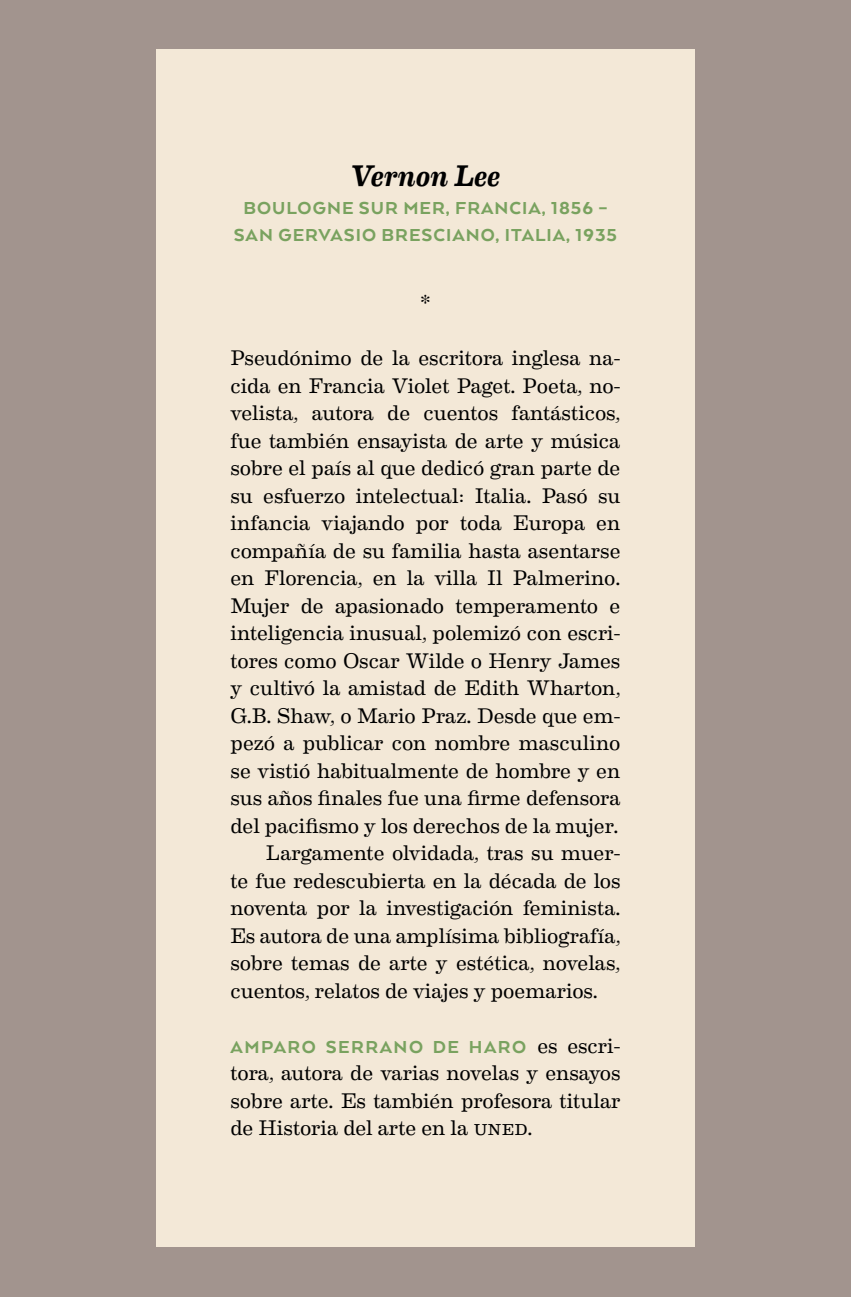
<style>
.page{position:relative;width:851px;height:1297px;background:#fff}
.page>*{position:absolute;margin:0;border:0;box-sizing:border-box;transform-origin:0 0}
.t1{font:italic 500 30px "Eames Century Modern";letter-spacing:-.005em;color:#000}
.t2{font:21.25px/27.5px "Eames Century Modern";letter-spacing:-.005em;color:#000;text-align:justify}
.t3{font:800 20px/27.5px "Arquitecta";letter-spacing:.05em;color:#79a25f;text-align:center}
.t4{font:800 20px "Arquitecta";letter-spacing:.075em;color:#79a25f}
.s1{font-family:"Eames Century Modern";font-weight:400;font-size:21.25px;color:#000}
</style>
<div class="page">
<div style="left:0;top:0;width:850px;height:1297px;background:#a2948e"></div>
<div style="left:156px;top:50px;width:538px;height:1197px;background:#f3e8d7"></div>
<h1 class="t1" style="left:350px;top:153px;width:152px">Vernon Lee</h1>
<p class="t3" style="left:234px;top:193px;width:384px">BOULOGNE SUR MER, FRANCIA, 1856 –<br>SAN GERVASIO BRESCIANO, ITALIA, 1935</p>
<p class="t2" style="left:420px;top:288px;width:12px">*</p>
<p class="t2" style="left:230px;top:343px;width:391px">Pseudónimo de la escritora inglesa na-</p>
<p class="t2" style="left:230px;top:370px;width:391px">cida en Francia Violet Paget. Poeta, no-</p>
<p class="t2" style="left:230px;top:398px;width:391px">velista, autora de cuentos fantásticos,</p>
<p class="t2" style="left:230px;top:425px;width:391px">fue también ensayista de arte y música</p>
<p class="t2" style="left:230px;top:453px;width:391px">sobre el país al que dedicó gran parte de</p>
<p class="t2" style="left:230px;top:480px;width:391px">su esfuerzo intelectual: Italia. Pasó su</p>
<p class="t2" style="left:230px;top:508px;width:391px">infancia viajando por toda Europa en</p>
<p class="t2" style="left:230px;top:535px;width:391px">compañía de su familia hasta asentarse</p>
<p class="t2" style="left:230px;top:563px;width:391px">en Florencia, en la villa Il Palmerino.</p>
<p class="t2" style="left:230px;top:590px;width:391px">Mujer de apasionado temperamento e</p>
<p class="t2" style="left:230px;top:618px;width:391px">inteligencia inusual, polemizó con escri-</p>
<p class="t2" style="left:230px;top:645px;width:391px">tores como Oscar Wilde o Henry James</p>
<p class="t2" style="left:230px;top:673px;width:391px">y cultivó la amistad de Edith Wharton,</p>
<p class="t2" style="left:230px;top:700px;width:391px">G.B. Shaw, o Mario Praz. Desde que em-</p>
<p class="t2" style="left:230px;top:728px;width:391px">pezó a publicar con nombre masculino</p>
<p class="t2" style="left:230px;top:755px;width:391px">se vistió habitualmente de hombre y en</p>
<p class="t2" style="left:230px;top:783px;width:391px">sus años finales fue una firme defensora</p>
<p class="t2" style="left:230px;top:810px;width:389px">del pacifismo y los derechos de la mujer.</p>
<p class="t2" style="left:266px;top:838px;width:356px">Largamente olvidada, tras su muer-</p>
<p class="t2" style="left:230px;top:865px;width:391px">te fue redescubierta en la década de los</p>
<p class="t2" style="left:230px;top:893px;width:391px">noventa por la investigación feminista.</p>
<p class="t2" style="left:230px;top:920px;width:391px">Es autora de una amplísima bibliografía,</p>
<p class="t2" style="left:230px;top:948px;width:391px">sobre temas de arte y estética, novelas,</p>
<p class="t2" style="left:230px;top:975px;width:369px">cuentos, relatos de viajes y poemarios.</p>
<p class="t4" style="left:230px;top:1034px;width:391px">AMPARO SERRANO DE HARO <span class="s1">es escri-</span></p>
<p class="t2" style="left:230px;top:1058px;width:391px">tora, autora de varias novelas y ensayos sobre arte. Es también profesora titular de Historia del arte en la UNED.</p>
</div>
